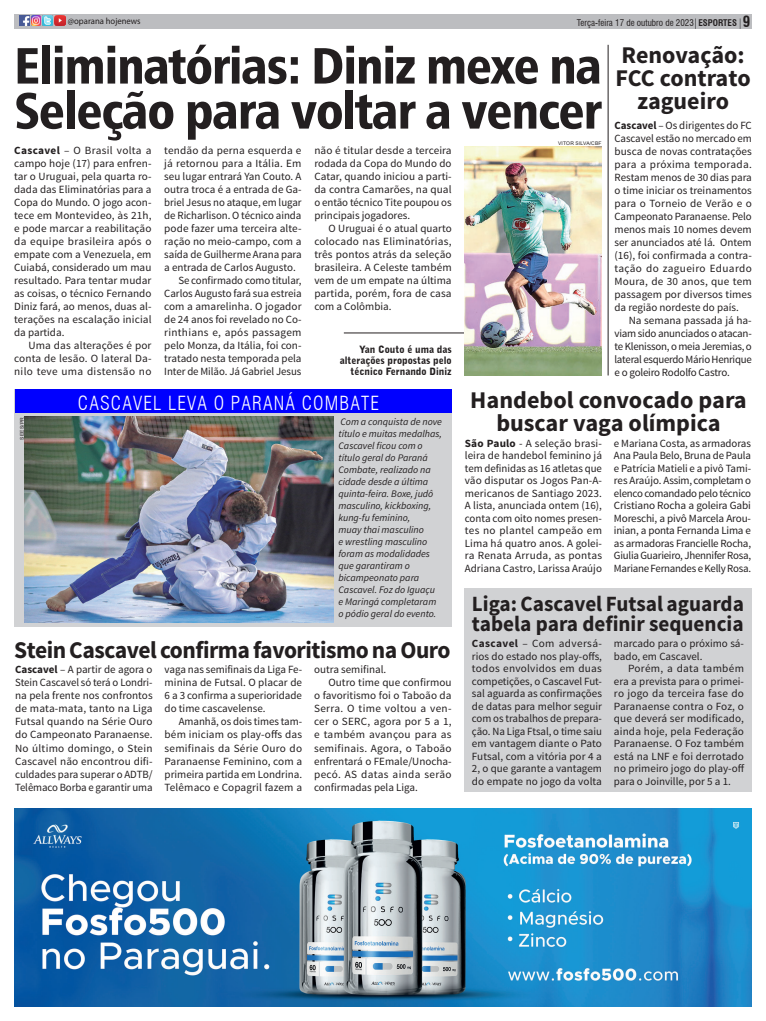
<style>
.page{position:relative;width:766px;height:1021px;background:#fff}
.page>*{position:absolute;margin:0;border:0;box-sizing:border-box;transform-origin:0 0}
.TITULO_ESSE_1{font:51px "Humanist 777 BT Black Condensed B";letter-spacing:-.025em;color:#231f20}
.SECUNDARIO{font:700 24px/23px "Source Sans Pro";letter-spacing:-.01em;color:#231f20;text-align:center}
.SECUNDARIO-2{font:700 21.8px "Source Sans Pro";color:#231f20}
.titulo_fotolegenda{font:300 condensed 19px "Swiss 721 BT";letter-spacing:.06em;color:#fff}
.t1{font:700 condensed 15px "Swiss 721 BT";color:#231f20}
.TEXTO_ESSE{font:11px/13px "Source Sans Pro";color:#231f20;text-align:justify}
.TEXTO_ESSE-2{font:italic 10px/12px "Source Sans Pro";color:#231f20}
.Legenda{font:900 10px/11px "Bell Gothic BT";color:#231f20;text-align:right}
.t2{font:condensed 9px "Swiss 721 BT";color:#231f20}
.t3{font:9px "Myriad Pro";color:#231f20;scale:.96 1}
.Crédito{font:5px "Arial";letter-spacing:.035em;color:#231f20}
.s1{font-weight:700}
</style>
<div class="page">
<div style="left:464px;top:588px;width:287px;height:203px;background:#d1d2d4"></div>
<hr style="left:344px;top:332px;width:162px;height:1px;background:#231f20">
<div style="left:14px;top:14px;width:737px;height:15px;background:#bcbdc0"></div>
<svg style="left:20px;top:16px;width:45px;height:10px"></svg>
<img style="left:14px;top:808px;width:737px;height:198px">
<img style="left:464px;top:146px;width:137px;height:229px">
<div style="left:15px;top:389px;width:436px;height:237px;background:#d1d2d4"></div>
<div style="left:15px;top:389px;width:436px;height:24px;background:#00f"></div>
<img style="left:24px;top:416px;width:309px;height:206px">
<hr style="left:607px;top:45px;width:1px;height:330px;background:#231f20">
<p class="t3" style="left:68px;top:15px;width:77px">@oparana hojenews</p>
<p class="t2" style="left:576px;top:18px;width:161px">Terça-feira 17 de outubro de 2023 <span class="s1">ESPORTES</span></p>
<p class="t1" style="left:742px;top:13px;width:9px">9</p>
<p class="TITULO_ESSE_1" style="left:14px;top:33px;width:589px">Eliminatórias: Diniz mexe na</p>
<p class="TITULO_ESSE_1" style="left:14px;top:78px;width:589px">Seleção para voltar a vencer</p>
<p class="Crédito" style="left:558px;top:140px;width:45px">VITOR SILVA/CBF</p>
<p class="TEXTO_ESSE" style="left:314px;top:144px;width:139px">não é titular desde a terceira rodada da Copa do Mundo do Catar, quando iniciou a parti&shy;da contra Camarões, na qual o então técnico Tite poupou os principais jogadores.</p>
<p class="TEXTO_ESSE" style="left:314px;top:222px;width:139px;text-indent:14px">O Uruguai é o atual quarto colocado nas Eliminatórias, três pontos atrás da seleção brasileira. A Celeste também vem de um empate na última partida, porém, fora de casa com a Colômbia.</p>
<p class="TEXTO_ESSE" style="left:14px;top:144px;width:139px"><span class="s1">Cascavel</span> – O Brasil volta a campo hoje (17) para enfren&shy;tar o Uruguai, pela quarta ro&shy;dada das Eliminatórias para a Copa do Mundo. O jogo acon&shy;tece em Montevideo, às 21h, e pode marcar a reabilitação da equipe brasileira após o empate com a Venezuela, em Cuiabá, considerado um mau resultado. Para tentar mudar as coisas, o técnico Fernando Diniz fará, ao menos, duas al&shy;terações na escalação inicial da partida.</p>
<p class="TEXTO_ESSE" style="left:14px;top:339px;width:139px;text-indent:14px">Uma das alterações é por conta de lesão. O lateral Da&shy;nilo teve uma distensão no</p>
<p class="TEXTO_ESSE" style="left:164px;top:144px;width:139px">tendão da perna esquerda e já retornou para a Itália. Em seu lugar entrará Yan Couto. A outra troca é a entrada de Ga&shy;briel Jesus no ataque, em lugar de Richarlison. O técnico ainda pode fazer uma terceira alte&shy;ração no meio-campo, com a saída de Guilherme Arana para a entrada de Carlos Augusto.</p>
<p class="TEXTO_ESSE" style="left:164px;top:274px;width:139px;text-indent:14px">Se confirmado como titular, Carlos Augusto fará sua estreia com a amarelinha. O jogador de 24 anos foi revelado no Co&shy;rinthians e, após passagem pelo Monza, da Itália, foi con&shy;tratado nesta temporada pela Inter de Milão. Já Gabriel Jesus</p>
<p class="Legenda" style="left:340px;top:344px;width:113px">Yan Couto é uma das alterações propostas pelo técnico Fernando Diniz</p>
<p class="SECUNDARIO" style="left:621px;top:44px;width:124px">Renovação:</p>
<p class="SECUNDARIO" style="left:615px;top:67px;width:136px">FCC contrato zagueiro</p>
<p class="TEXTO_ESSE" style="left:614px;top:119px;width:139px"><span class="s1">Cascavel</span> – Os dirigentes do FC Cascavel estão no mercado em busca de novas contratações para a próxima temporada.<br>Restam menos de 30 dias para o time iniciar os treinamentos para o Torneio de Verão e o Campeonato Paranaense. Pelo menos mais 10 nomes devem ser anunciados até lá. Ontem (16), foi confirmada a contra&shy;tação do zagueiro Eduardo Moura, de 30 anos, que tem passagem por diversos times da região nordeste do país.</p>
<p class="TEXTO_ESSE" style="left:614px;top:314px;width:139px;text-indent:14px">Na semana passada já ha&shy;viam sido anunciados o atacan&shy;te Klenisson, o meia Jeremias, o lateral esquerdo Mário Henrique e o goleiro Rodolfo Castro.</p>
<p class="Crédito" style="left:19px;top:439px;width:24px;rotate:-90deg">SEES/PR</p>
<p class="titulo_fotolegenda" style="left:78px;top:392px;width:302px">CASCAVEL LEVA O PARANÁ COMBATE</p>
<p class="TEXTO_ESSE-2" style="left:338px;top:416px;width:105px">Com a conquista de nove título e muitas medalhas,<br>Cascavel ficou com o título geral do Paraná<br>Combate, realizado na cidade desde a última quinta-feira. Boxe, judô masculino, kickboxing, kung-fu feminino,<br>muay thai masculino<br>e wrestling masculino foram as modalidades que garantiram o bicampeonato para<br>Cascavel. Foz do Iguaçu e Maringá completaram o pódio geral do evento.</p>
<p class="SECUNDARIO" style="left:14px;top:639px;width:438px">Stein Cascavel confirma favoritismo na Ouro</p>
<p class="TEXTO_ESSE" style="left:15px;top:663px;width:139px"><span class="s1">Cascavel</span> – A partir de agora o Stein Cascavel só terá o Londri&shy;na pela frente nos confrontos de mata-mata, tanto na Liga Futsal quando na Série Ouro do Campeonato Paranaense.<br>No último domingo, o Stein Cascavel não encontrou difi&shy;culdades para superar o ADTB/ Telêmaco Borba e garantir uma</p>
<p class="TEXTO_ESSE" style="left:165px;top:663px;width:139px">vaga nas semifinais da Liga Fe&shy;minina de Futsal. O placar de 6 a 3 confirma a superioridade do time cascavelense.</p>
<p class="TEXTO_ESSE" style="left:165px;top:715px;width:139px;text-indent:14px">Amanhã, os dois times tam&shy;bém iniciam os play-offs das semifinais da Série Ouro do Paranaense Feminino, com a primeira partida em Londrina.<br>Telêmaco e Copagril fazem a</p>
<p class="TEXTO_ESSE" style="left:314px;top:663px;width:74px">outra semifinal.</p>
<p class="TEXTO_ESSE" style="left:314px;top:676px;width:139px;text-indent:14px">Outro time que confirmou o favoritismo foi o Taboão da Serra. O time voltou a ven&shy;cer o SERC, agora por 5 a 1, e também avançou para as semifinais. Agora, o Taboão enfrentará o FEmale/Unocha&shy;pecó. AS datas ainda serão confirmadas pela Liga.</p>
<p class="SECUNDARIO" style="left:470px;top:389px;width:278px">Handebol convocado para</p>
<p class="SECUNDARIO" style="left:496px;top:412px;width:226px">buscar vaga olímpica</p>
<p class="TEXTO_ESSE" style="left:464px;top:437px;width:139px;line-height:12.5px"><span class="s1">São Paulo</span> - A seleção brasi&shy;leira de handebol feminino já tem definidas as 16 atletas que vão disputar os Jogos Pan-A&shy;mericanos de Santiago 2023.<br>A lista, anunciada ontem (16), conta com oito nomes presen&shy;tes no plantel campeão em Lima há quatro anos. A golei&shy;ra Renata Arruda, as pontas Adriana Castro, Larissa Araújo</p>
<p class="TEXTO_ESSE" style="left:613px;top:437px;width:139px;line-height:12.5px">e Mariana Costa, as armadoras Ana Paula Belo, Bruna de Paula e Patrícia Matieli e a pivô Tami&shy;res Araújo. Assim, completam o elenco comandado pelo técnico Cristiano Rocha a goleira Gabi Moreschi, a pivô Marcela Arou&shy;inian, a ponta Fernanda Lima e as armadoras Francielle Rocha, Giulia Guarieiro, Jhennifer Rosa, Mariane Fernandes e Kelly Rosa.</p>
<p class="SECUNDARIO-2" style="left:472px;top:589px;width:273px">Liga: Cascavel Futsal aguarda</p>
<p class="SECUNDARIO-2" style="left:472px;top:610px;width:273px">tabela para definir sequencia</p>
<p class="TEXTO_ESSE" style="left:472px;top:637px;width:131px;line-height:12.5px"><span class="s1">Cascavel</span> – Com adversá&shy;rios do estado nos play-offs, todos envolvidos em duas competições, o Cascavel Fut&shy;sal aguarda as confirmações de datas para melhor seguir com os trabalhos de prepara&shy;ção. Na Liga Ftsal, o time saiu em vantagem diante o Pato Futsal, com a vitória por 4 a 2, o que garante a vantagem do empate no jogo da volta</p>
<p class="TEXTO_ESSE" style="left:613px;top:637px;width:131px;line-height:12.5px">marcado para o próximo sá&shy;bado, em Cascavel.</p>
<p class="TEXTO_ESSE" style="left:613px;top:662px;width:132px;line-height:12.5px;text-indent:14px">Porém, a data também era a prevista para o primei&shy;ro jogo da terceira fase do Paranaense contra o Foz, o que deverá ser modificado, ainda hoje, pela Federação Paranaense. O Foz também está na LNF e foi derrotado no primeiro jogo do play-off para o Joinville, por 5 a 1.</p>
</div>
